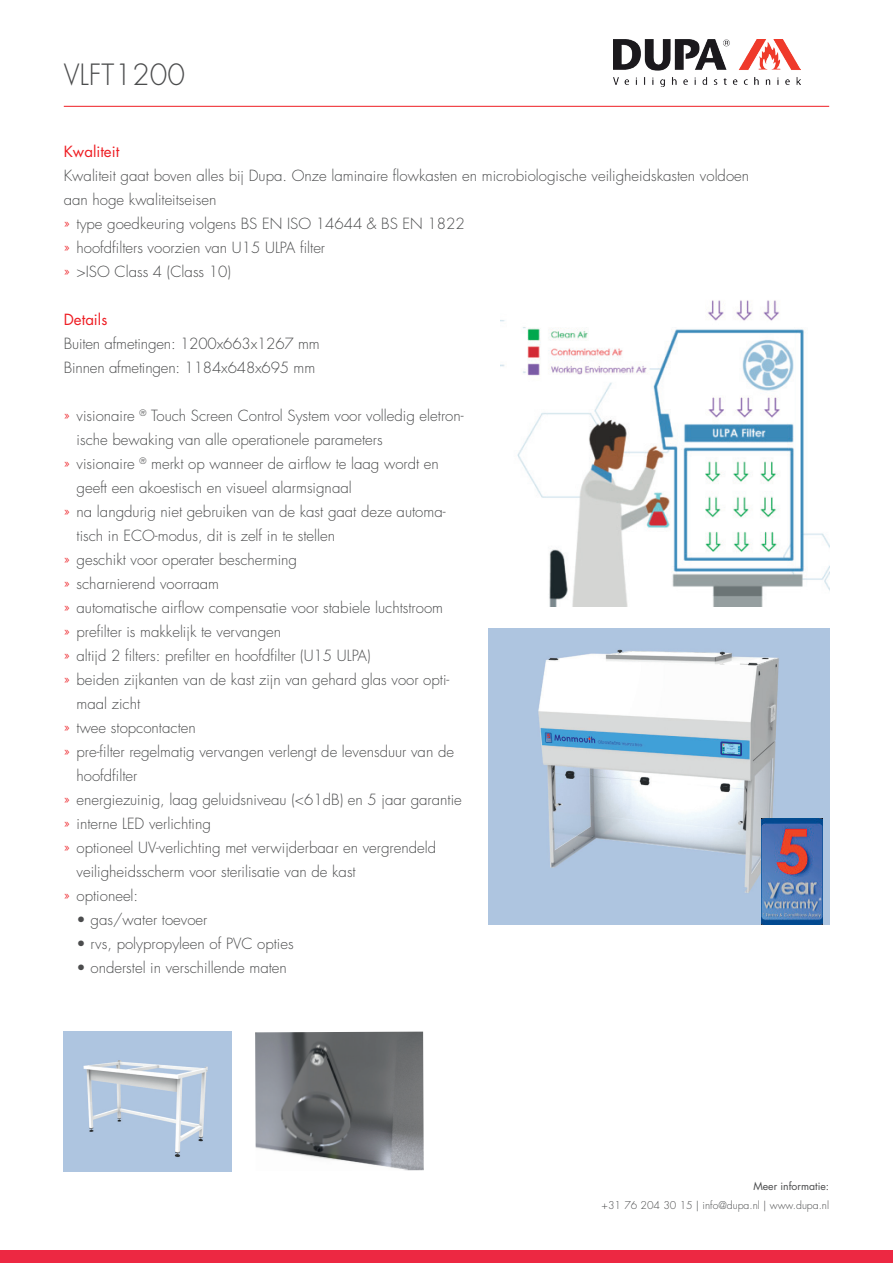
<style>
.page{position:relative;width:893px;height:1263px;background:#fff}
.page>*{position:absolute;margin:0;border:0;box-sizing:border-box;transform-origin:0 0}
.t1{font:300 28.5px "Futura Std";color:#4b4c4d}
.t2{font:300 15px/24px "Futura Std";color:#4b4c4d}
.t3{font:15px "Futura Std";color:#ee1d23}
.t4{font:300 10.5px "Futura Std";color:#4b4c4d}
.t5{font:10.5px "Futura Std";color:#4b4c4d}
.s1{color:#ee1d23}
</style>
<div class="page">
<div style="left:0;top:1250px;width:893px;height:13px;background:#ed2842"></div>
<hr style="left:64px;top:106px;width:765px;height:1px;background:#ee1d23">
<img style="left:613px;top:40px;width:187px;height:47px">
<img style="left:488px;top:628px;width:341px;height:297px">
<img style="left:761px;top:818px;width:62px;height:107px">
<img style="left:64px;top:1031px;width:168px;height:140px">
<img style="left:255px;top:1031px;width:169px;height:140px">
<img style="left:501px;top:300px;width:328px;height:306px">
<h1 class="t1" style="left:64px;top:57px;width:123px">VLFT1200</h1>
<p class="t3" style="left:64px;top:142px;width:57px">Kwaliteit</p>
<p class="t2" style="left:64px;top:164px;width:687px">Kwaliteit gaat boven alles bij Dupa. Onze laminaire flowkasten en microbiologische veiligheidskasten voldoen aan hoge kwaliteitseisen<br><span class="s1">»</span> type goedkeuring volgens BS EN ISO 14644 &amp; BS EN 1822<br><span class="s1">»</span> hoofdfilters voorzien van U15 ULPA filter<br><span class="s1">»</span> &gt;ISO Class 4 (Class 10)</p>
<p class="t3" style="left:64px;top:310px;width:45px">Details</p>
<p class="t2" style="left:64px;top:332px;width:258px">Buiten afmetingen: 1200x663x1267 mm<br>Binnen afmetingen: 1184x648x695 mm</p>
<p class="t2" style="left:64px;top:404px;width:401px"><span class="s1">»</span> visionaire <sup>®</sup> Touch Screen Control System voor volledig eletron-</p>
<p class="t2" style="left:77px;top:428px;width:308px">ische bewaking van alle operationele parameters</p>
<p class="t2" style="left:64px;top:452px;width:377px"><span class="s1">»</span> visionaire <sup>®</sup> merkt op wanneer de airflow te laag wordt en</p>
<p class="t2" style="left:77px;top:476px;width:277px">geeft een akoestisch en visueel alarmsignaal</p>
<p class="t2" style="left:64px;top:500px;width:383px"><span class="s1">»</span> na langdurig niet gebruiken van de kast gaat deze automa-</p>
<p class="t2" style="left:77px;top:524px;width:260px">tisch in ECO-modus, dit is zelf in te stellen</p>
<p class="t2" style="left:64px;top:548px;width:235px"><span class="s1">»</span> geschikt voor operater bescherming</p>
<p class="t2" style="left:64px;top:572px;width:157px"><span class="s1">»</span> scharnierend voorraam</p>
<p class="t2" style="left:64px;top:596px;width:381px"><span class="s1">»</span> automatische airflow compensatie voor stabiele luchtstroom</p>
<p class="t2" style="left:64px;top:620px;width:219px"><span class="s1">»</span> prefilter is makkelijk te vervangen</p>
<p class="t2" style="left:64px;top:644px;width:308px"><span class="s1">»</span> altijd 2 filters: prefilter en hoofdfilter (U15 ULPA)</p>
<p class="t2" style="left:64px;top:668px;width:387px"><span class="s1">»</span> beiden zijkanten van de kast zijn van gehard glas voor opti-</p>
<p class="t2" style="left:77px;top:692px;width:65px">maal zicht</p>
<p class="t2" style="left:64px;top:716px;width:134px"><span class="s1">»</span> twee stopcontacten</p>
<p class="t2" style="left:64px;top:740px;width:392px"><span class="s1">»</span> pre-filter regelmatig vervangen verlengt de levensduur van de</p>
<p class="t2" style="left:77px;top:764px;width:62px">hoofdfilter</p>
<p class="t2" style="left:64px;top:788px;width:399px"><span class="s1">»</span> energiezuinig, laag geluidsniveau (&lt;61dB) en 5 jaar garantie</p>
<p class="t2" style="left:64px;top:812px;width:149px"><span class="s1">»</span> interne LED verlichting</p>
<p class="t2" style="left:64px;top:836px;width:374px"><span class="s1">»</span> optioneel UV-verlichting met verwijderbaar en vergrendeld</p>
<p class="t2" style="left:77px;top:860px;width:281px">veiligheidsscherm voor sterilisatie van de kast</p>
<p class="t2" style="left:64px;top:884px;width:76px"><span class="s1">»</span> optioneel:</p>
<p class="t2" style="left:77px;top:908px;width:132px">• gas/water toevoer</p>
<p class="t2" style="left:77px;top:932px;width:219px">• rvs, polypropyleen of PVC opties</p>
<p class="t2" style="left:77px;top:956px;width:212px">• onderstel in verschillende maten</p>
<p class="t5" style="left:753px;top:1180px;width:77px">Meer informatie:</p>
<p class="t4" style="left:602px;top:1199px;width:229px">+31 76 204 30 15 | info@dupa.nl | www.dupa.nl</p>
</div>
